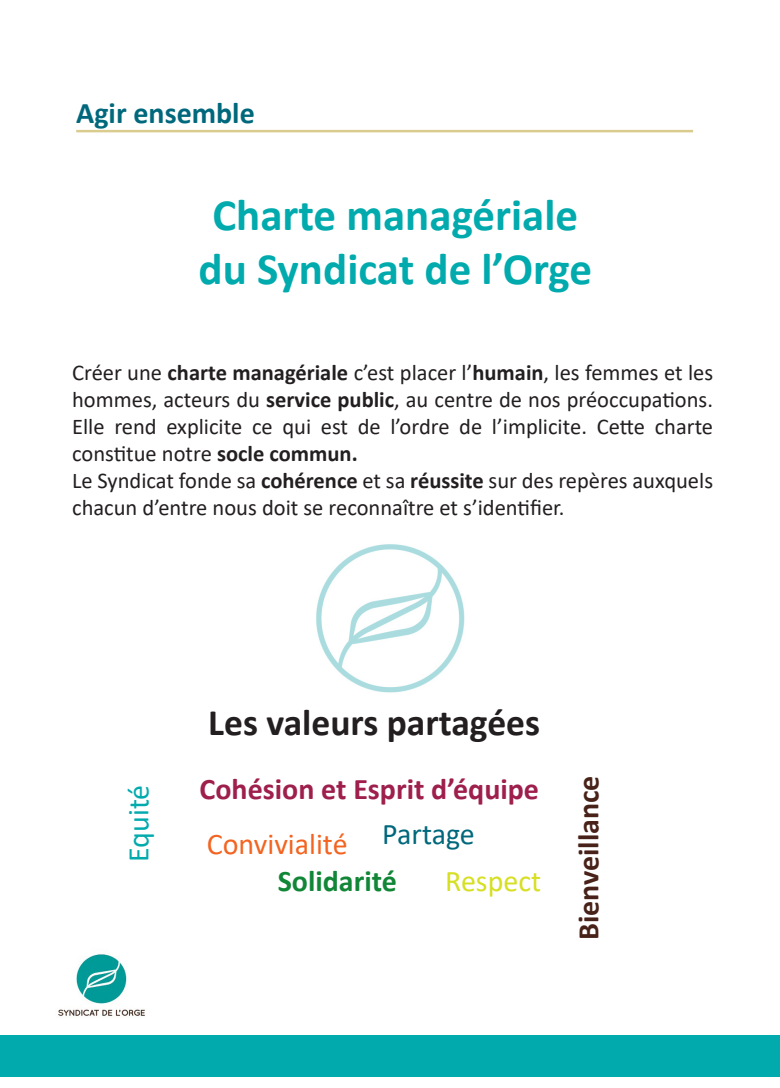
<style>
.page{position:relative;width:780px;height:1088px;background:#fff}
.page>*{position:absolute;margin:0;border:0;box-sizing:border-box;transform-origin:0 0}
.t1{font:700 45px "Calibri";color:#00aaad}
.t2{font:700 37.5px "Calibri";color:#231f20}
.t3{font:700 30px "Calibri";color:#9e1f4c}
.t4{font:700 30px "Calibri";color:#482218}
.t5{font:700 30px "Calibri";color:#00687c}
.t6{font:30px "Calibri";color:#f36421}
.t7{font:700 30px "Calibri";color:#118637}
.t8{font:30px "Calibri";letter-spacing:-.005em;color:#00687c}
.t9{font:30px "Calibri";color:#d6df21}
.t10{font:30px "Calibri";color:#00aaad}
.t11{font:22.5px/27px "Calibri";color:#231f20;text-align:justify}
.s1{font-weight:700}
</style>
<div class="page">
<div style="left:0;top:1036px;width:780px;height:41px;background:#00aaad"></div>
<img style="left:58px;top:954px;width:87px;height:63px">
<img style="left:316px;top:544px;width:149px;height:149px">
<hr style="left:76px;top:130px;width:617px;height:2px;background:#dacc8f">
<p class="t5" style="left:76px;top:91px;width:180px">Agir ensemble</p>
<p class="t1" style="left:212px;top:184px;width:367px">Charte managériale</p>
<p class="t1" style="left:198px;top:238px;width:395px">du Syndicat de l’Orge</p>
<p class="t11" style="left:72px;top:359px;width:642px">Créer une <span class="s1">charte managériale</span> c’est placer l’<span class="s1">humain</span>, les femmes et les hommes, acteurs du <span class="s1">service public</span>, au centre de nos préoccupations.<br>Elle rend explicite ce qui est de l’ordre de l’implicite. Cette charte constitue notre <span class="s1">socle commun.</span></p>
<p class="t11" style="left:72px;top:467px;width:642px">Le Syndicat fonde sa <span class="s1">cohérence</span> et sa <span class="s1">réussite</span> sur des repères auxquels chacun d’entre nous doit se reconnaître et s’identifier.</p>
<p class="t2" style="left:208px;top:696px;width:333px">Les valeurs partagées</p>
<p class="t3" style="left:199px;top:768px;width:341px">Cohésion et Esprit d’équipe</p>
<p class="t10" style="left:118px;top:862px;width:79px;rotate:-90deg">Equité</p>
<p class="t4" style="left:567px;top:940px;width:166px;rotate:-90deg">Bienveillance</p>
<p class="t6" style="left:207px;top:823px;width:142px">Convivialité</p>
<p class="t8" style="left:382px;top:813px;width:94px">Partage</p>
<p class="t7" style="left:278px;top:860px;width:121px">Solidarité</p>
<p class="t9" style="left:445px;top:860px;width:97px">Respect</p>
</div>
